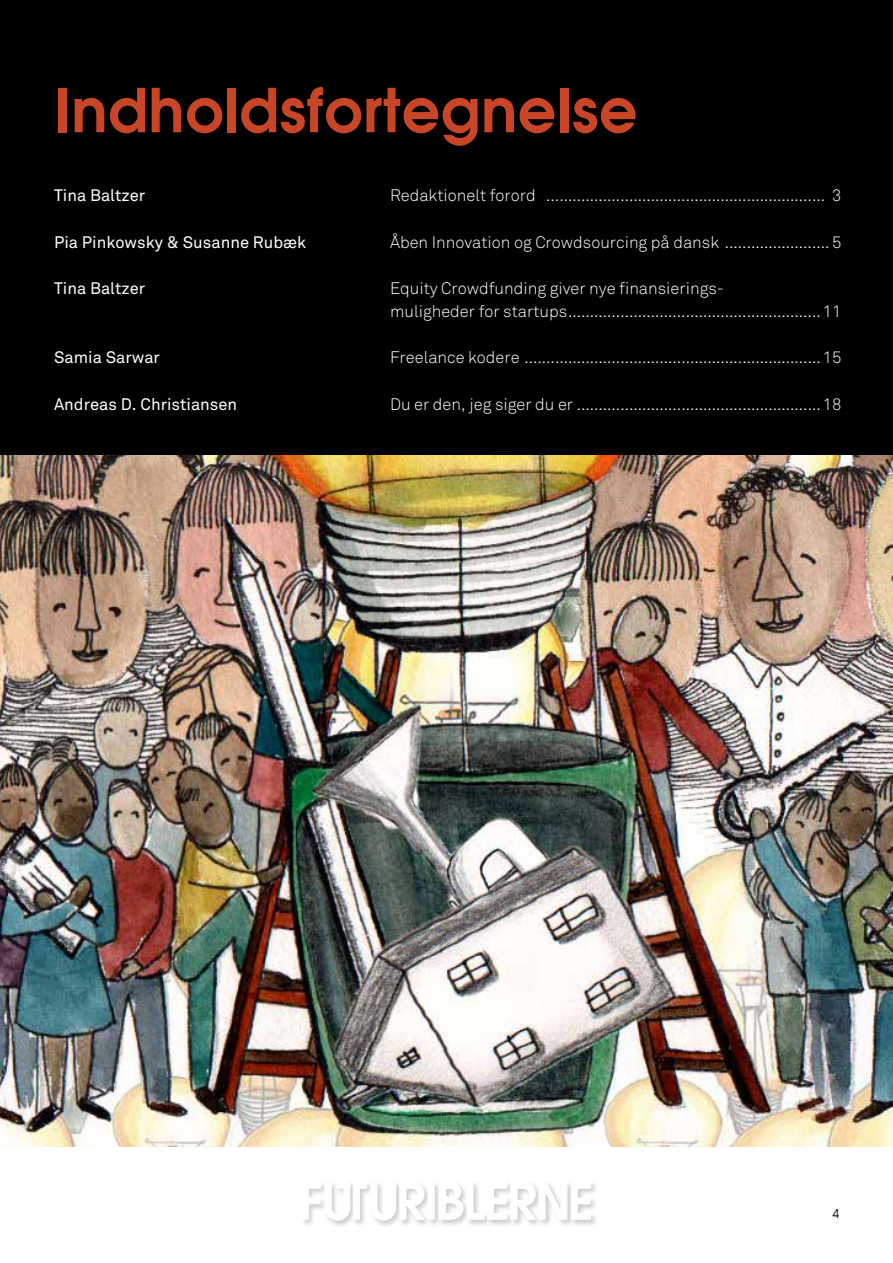
<style>
.page{position:relative;width:893px;height:1263px;background:#fff}
.page>*{position:absolute;margin:0;border:0;box-sizing:border-box;transform-origin:0 0}
.t1{font:600 60.15px "Avant Garde";letter-spacing:.01em;color:#c84527}
.t2{font:300 16.5px/22.5px "Akkurat";color:#fff}
.t3{font:16.5px "Akkurat";color:#fff}
.t4{font:12px "Avant Garde";color:#000}
</style>
<div class="page">
<div style="left:1px;top:0;width:892px;height:455px;background:#000"></div>
<img style="left:0;top:455px;width:893px;height:691px">
<div style="left:301px;top:1181px;width:297px;height:47px;background:#000;opacity:.2"></div>
<svg style="left:302px;top:1182px;width:123px;height:39px"></svg>
<div style="left:428px;top:1182px;width:7px;height:38px;background:#fff"></div>
<svg style="left:439px;top:1182px;width:152px;height:38px"></svg>
<h1 class="t1" style="left:54px;top:71px;width:585px">Indholdsfortegnelse</h1>
<p class="t3" style="left:54px;top:186px;width:93px">Tina Baltzer</p>
<p class="t2" style="left:390px;top:185px;width:453px">Redaktionelt forord ................................................................ 3</p>
<p class="t3" style="left:54px;top:232px;width:254px">Pia Pinkowsky &amp; Susanne Rubæk</p>
<p class="t2" style="left:390px;top:231px;width:453px">Åben Innovation og Crowdsourcing på dansk ........................ 5</p>
<p class="t3" style="left:54px;top:279px;width:93px">Tina Baltzer</p>
<p class="t2" style="left:390px;top:278px;width:453px">Equity Crowdfunding giver nye finansierings-<br>muligheder for startups..........................................................11</p>
<p class="t3" style="left:54px;top:348px;width:107px">Samia Sarwar</p>
<p class="t2" style="left:390px;top:347px;width:453px">Freelance kodere ....................................................................15</p>
<p class="t3" style="left:54px;top:394px;width:185px">Andreas D. Christiansen</p>
<p class="t2" style="left:390px;top:393px;width:453px">Du er den, jeg siger du er ........................................................18</p>
<p class="t4" style="left:832px;top:1207px;width:8px">4</p>
</div>
